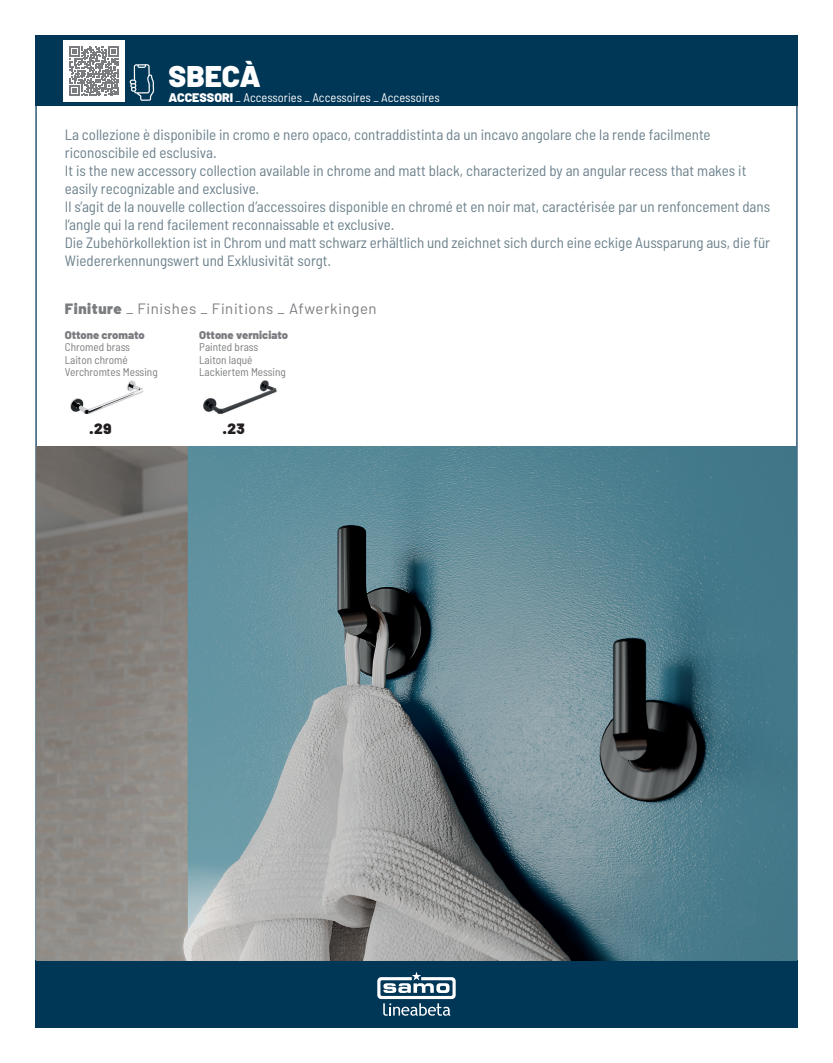
<style>
.page{position:relative;width:833px;height:1063px;background:#fff}
.page>*{position:absolute;margin:0;border:0;box-sizing:border-box;transform-origin:0 0}
.t1{font:900 30px "Barlow";color:#fff}
.t2{font:semi-condensed 15px/18px "Barlow";color:#6c818c}
.t3{font:15px "Barlow";letter-spacing:.04em;color:#7a7c7f}
.t4{font:900 15px "Barlow";color:#231f20}
.t5{font:semi-condensed 12.5px "Barlow";color:#fff}
.t6{font:semi-condensed 11.25px/12.5px "Barlow";color:#7a7c7f}
.t7{font:900 11.25px "Barlow";color:#7a7c7f}
.s1{font-weight:900;font-stretch:normal}
.s2{font-weight:900}
</style>
<div class="page">
<div style="left:35px;top:960px;width:762px;height:68px;background:#003656"></div>
<svg style="left:377px;top:972px;width:79px;height:44px"></svg>
<img style="left:37px;top:446px;width:759px;height:514px">
<div style="left:35px;top:35px;width:762px;height:71px;background:#003656"></div>
<div style="left:63px;top:40px;width:62px;height:62px;background:#fff"></div>
<svg style="left:69px;top:46px;width:50px;height:50px"></svg>
<svg style="left:129px;top:64px;width:25px;height:37px"></svg>
<img style="left:70px;top:380px;width:74px;height:34px">
<img style="left:203px;top:380px;width:74px;height:34px">
<h1 class="t1" style="left:168px;top:57px;width:94px">SBECÀ</h1>
<p class="t5" style="left:168px;top:89px;width:273px"><span class="s1">ACCESSORI</span> _ Accessories _ Accessoires _ Accessoires</p>
<p class="t2" style="left:65px;top:126px;width:707px">La collezione è disponibile in cromo e nero opaco, contraddistinta da un incavo angolare che la rende facilmente riconoscibile ed esclusiva.<br>It is the new accessory collection available in chrome and matt black, characterized by an angular recess that makes it easily recognizable and exclusive.<br>Il s’agit de la nouvelle collection d’accessoires disponible en chromé et en noir mat, caractérisée par un renfoncement dans l’angle qui la rend facilement reconnaissable et exclusive.<br>Die Zubehörkollektion ist in Chrom und matt schwarz erhältlich und zeichnet sich durch eine eckige Aussparung aus, die für Wiedererkennungswert und Exklusivität sorgt.</p>
<p class="t3" style="left:65px;top:300px;width:313px"><span class="s2">Finiture</span> _ Finishes _ Finitions _ Afwerkingen</p>
<p class="t7" style="left:65px;top:327px;width:81px">Ottone cromato</p>
<p class="t6" style="left:65px;top:340px;width:94px">Chromed brass<br>Laiton chromé<br>Verchromtes Messing</p>
<p class="t7" style="left:199px;top:327px;width:90px">Ottone verniciato</p>
<p class="t6" style="left:199px;top:340px;width:88px">Painted brass<br>Laiton laqué<br>Lackiertem Messing</p>
<p class="t4" style="left:90px;top:419px;width:23px">.29</p>
<p class="t4" style="left:223px;top:419px;width:23px">.23</p>
</div>
